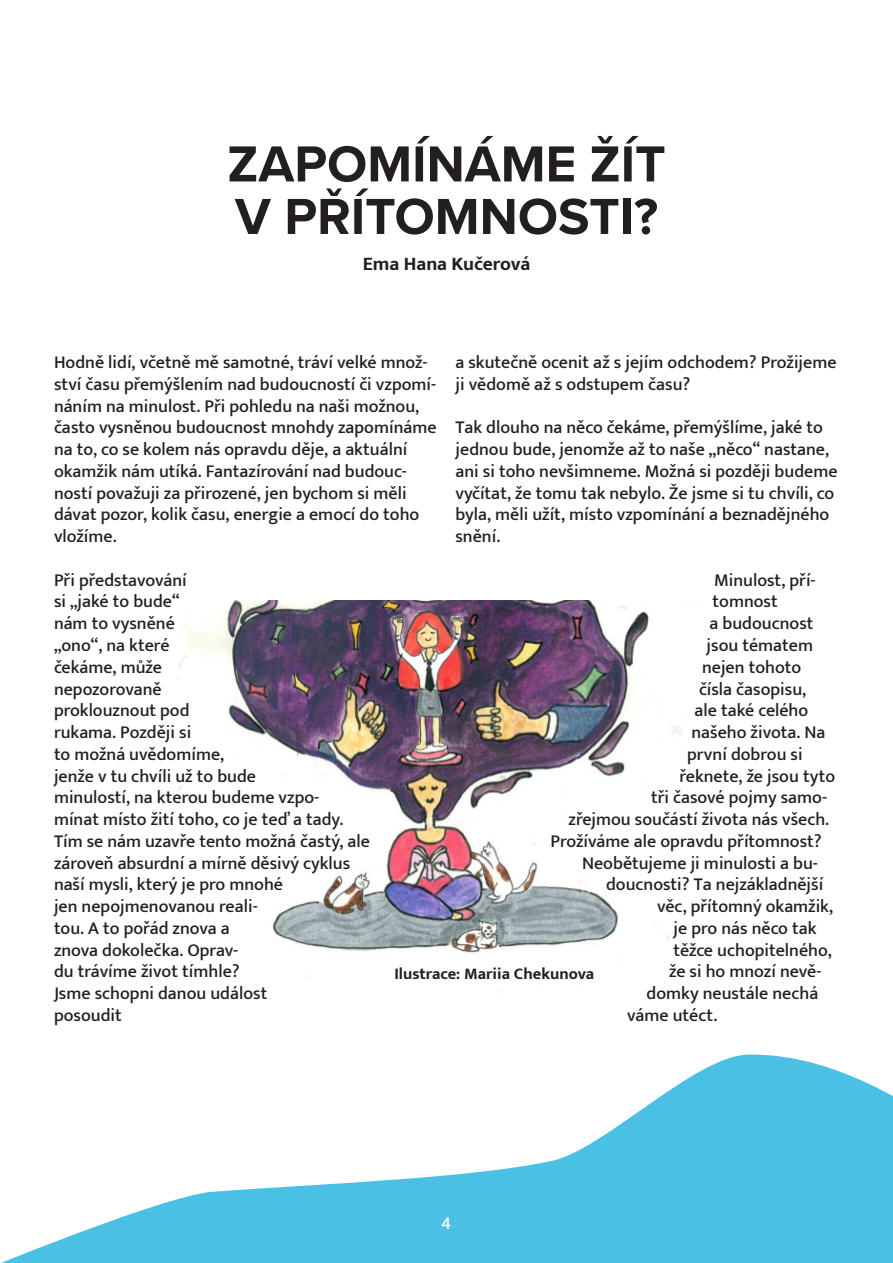
<style>
.page{position:relative;width:893px;height:1263px;background:#fff}
.page>*{position:absolute;margin:0;border:0;box-sizing:border-box;transform-origin:0 0}
.Nadpis{font:700 52.5px/52.5px "Proxima Nova";color:#231f20}
.Jméno{font:700 19.5px "Mukta";letter-spacing:-.005em;color:#231f20}
.Obsah{font:500 18px/21.8px "Mukta";color:#231f20}
.Jméno-2{font:700 16.5px "Mukta";color:#231f20}
.s1{color:#fff}
</style>
<div class="page">
<svg style="left:1px;top:1054px;width:892px;height:209px;fill:#4bc0e5"></svg>
<img style="left:177px;top:600px;width:504px;height:387px">
<p class="Nadpis" style="left:227px;top:137px;width:440px">ZAPOMÍNÁME ŽÍT<br>V PŘÍTOMNOSTI?</p>
<p class="Jméno" style="left:363px;top:252px;width:169px">Ema Hana Kučerová</p>
<p class="Obsah" style="left:455px;top:351px;width:383px">a skutečně ocenit až s jejím odchodem? Prožijeme ji vědomě až s odstupem času?</p>
<p class="Obsah" style="left:455px;top:416px;width:383px">Tak dlouho na něco čekáme, přemýšlíme, jaké to jednou bude, jenomže až to naše „něco“ nastane, ani si toho nevšimneme. Možná si později budeme vyčítat, že tomu tak nebylo. Že jsme si tu chvíli, co byla, měli užít, místo vzpomínání a beznadějného snění.</p>
<p class="Obsah" style="left:712px;top:569px;width:105px">Minulost, pří&shy;tomnost</p>
<p class="Obsah" style="left:710px;top:612px;width:105px">a budoucnost</p>
<p class="Obsah" style="left:706px;top:634px;width:108px">jsou tématem</p>
<p class="Obsah" style="left:702px;top:656px;width:101px">nejen tohoto</p>
<p class="Obsah" style="left:699px;top:677px;width:109px">čísla časopisu,</p>
<p class="Obsah" style="left:694px;top:699px;width:115px">ale také celého</p>
<p class="Obsah" style="left:692px;top:721px;width:135px">našeho života. Na</p>
<p class="Obsah" style="left:687px;top:743px;width:117px">první dobrou si</p>
<p class="Obsah" style="left:680px;top:764px;width:157px">řeknete, že jsou tyto</p>
<p class="Obsah" style="left:651px;top:786px;width:177px">tři časové pojmy samo-</p>
<p class="Obsah" style="left:568px;top:808px;width:262px">zřejmou součástí života nás všech.</p>
<p class="Obsah" style="left:550px;top:830px;width:273px">Prožíváme ale opravdu přítomnost?</p>
<p class="Obsah" style="left:582px;top:851px;width:237px">Neobětujeme ji minulosti a bu-</p>
<p class="Obsah" style="left:606px;top:873px;width:219px">doucnosti? Ta nejzákladnější</p>
<p class="Obsah" style="left:657px;top:895px;width:178px">věc, přítomný okamžik,</p>
<p class="Obsah" style="left:674px;top:917px;width:144px">je pro nás něco tak</p>
<p class="Obsah" style="left:674px;top:938px;width:160px">těžce uchopitelného,</p>
<p class="Obsah" style="left:669px;top:960px;width:154px">že si ho mnozí nevě-</p>
<p class="Obsah" style="left:646px;top:982px;width:173px">domky neustále nechá</p>
<p class="Obsah" style="left:627px;top:1004px;width:92px">váme utéct.</p>
<p class="Obsah" style="left:54px;top:351px;width:384px">Hodně lidí, včetně mě samotné, tráví velké množ&shy;ství času přemýšlením nad budoucností či vzpomí&shy;náním na minulost. Při pohledu na naši možnou, často vysněnou budoucnost mnohdy zapomínáme na to, co se kolem nás opravdu děje, a aktuální okamžik nám utíká. Fantazírování nad budouc&shy;ností považuji za přirozené, jen bychom si měli dávat pozor, kolik času, energie a emocí do toho vložíme.</p>
<p class="Obsah" style="left:54px;top:569px;width:318px">Při představování<br>si „jaké to bude“<br>nám to vysněné<br>„ono“, na které<br>čekáme, může<br>nepozorovaně<br>proklouznout pod<br>rukama. Později si<br>to možná uvědomíme,<br>jenže v tu chvíli už to bude<br>minulostí, na kterou budeme vzpo-<br>mínat místo žití toho, co je teď a tady.<br>Tím se nám uzavře tento možná častý, ale zároveň absurdní a mírně děsivý cyklus naší mysli, který je pro mnohé<br>jen nepojmenovanou reali-<br>tou. A to pořád znova a<br>znova dokolečka. Oprav-<br>du trávíme život tímhle?<br>Jsme schopni danou událost<br>posoudit</p>
<p class="Jméno-2" style="left:394px;top:963px;width:201px">Ilustrace: Mariia Chekunova</p>
<p class="Obsah" style="left:430px;top:1212px;width:22px">4<span class="s1">4</span></p>
</div>
